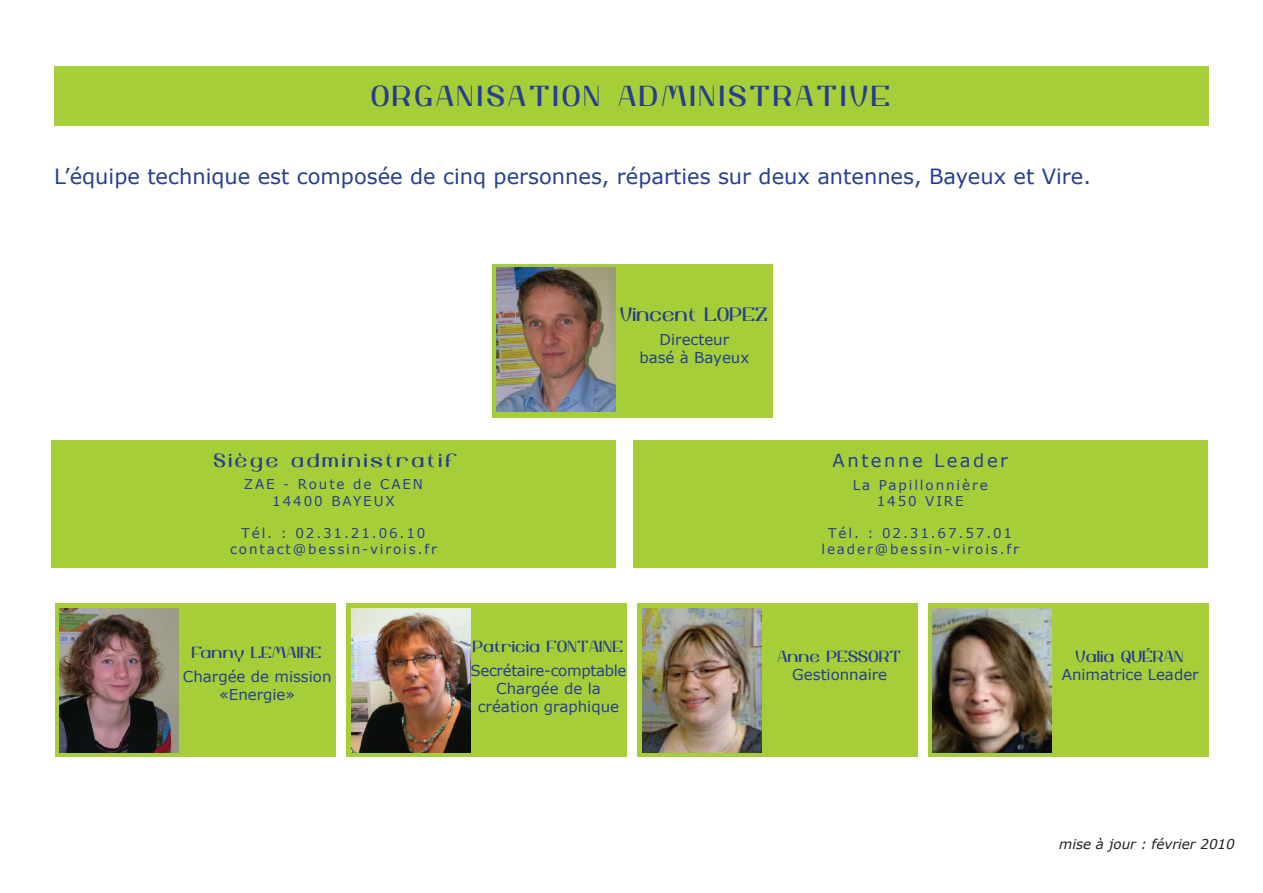
<style>
.page{position:relative;width:1263px;height:893px;background:#fff}
.page>*{position:absolute;margin:0;border:0;box-sizing:border-box;transform-origin:0 0}
.t1{font:27px "Yiggivoo Unicode";letter-spacing:.1em;color:#253f8e}
.t2{font:21px "Verdana";color:#253f8e}
.t3{font:18px "Yiggivoo Unicode";letter-spacing:.14em;color:#253f8e}
.t4{font:18px "Verdana";letter-spacing:.14em;color:#253f8e}
.t5{font:18px "Yiggivoo Unicode";color:#253f8e}
.t6{font:15px/18px "Verdana";color:#253f8e;text-align:center}
.t7{font:15px "Yiggivoo Unicode";color:#253f8e}
.t8{font:13.5px/16.2px "Verdana";letter-spacing:.14em;color:#253f8e;text-align:center}
.t9{font:italic 13.5px "Verdana";color:#231f20}
</style>
<div class="page">
<div style="left:54px;top:66px;width:1155px;height:59px;background:#a6ce39"></div>
<div style="left:51px;top:440px;width:564px;height:128px;background:#a6ce39"></div>
<div style="left:633px;top:440px;width:574px;height:128px;background:#a6ce39"></div>
<div style="left:55px;top:604px;width:281px;height:153px;background:#a6ce39"></div>
<img style="left:60px;top:608px;width:119px;height:145px">
<div style="left:346px;top:604px;width:280px;height:153px;background:#a6ce39"></div>
<img style="left:351px;top:608px;width:119px;height:145px">
<div style="left:492px;top:264px;width:281px;height:153px;background:#a6ce39"></div>
<img style="left:497px;top:267px;width:119px;height:145px">
<div style="left:637px;top:604px;width:281px;height:153px;background:#a6ce39"></div>
<img style="left:643px;top:608px;width:119px;height:145px">
<div style="left:928px;top:604px;width:281px;height:153px;background:#a6ce39"></div>
<img style="left:932px;top:608px;width:119px;height:145px">
<h1 class="t1" style="left:372px;top:75px;width:521px">ORGANISATION ADMINISTRATIVE</h1>
<h2 class="t2" style="left:54px;top:163px;width:1038px">L’équipe technique est composée de cinq personnes, réparties sur deux antennes, Bayeux et Vire.</h2>
<h3 class="t5" style="left:620px;top:300px;width:150px">Vincent LOPEZ</h3>
<p class="t6" style="left:639px;top:330px;width:111px">Directeur<br>basé à Bayeux</p>
<h3 class="t3" style="left:214px;top:446px;width:240px">Siège administratif</h3>
<p class="t8" style="left:244px;top:476px;width:181px">ZAE - Route de CAEN<br>14400 BAYEUX</p>
<p class="t8" style="left:230px;top:524px;width:208px">Tél. : 02.31.21.06.10 contact@bessin-virois.fr</p>
<p class="t7" style="left:192px;top:640px;width:131px">Fanny LEMAIRE</p>
<p class="t6" style="left:183px;top:667px;width:150px">Chargée de mission «Energie»</p>
<p class="t7" style="left:473px;top:635px;width:152px">Patricia FONTAINE</p>
<p class="t6" style="left:470px;top:661px;width:158px">Secrétaire-comptable<br>Chargée de la création graphique</p>
<h3 class="t4" style="left:832px;top:449px;width:177px">Antenne Leader</h3>
<p class="t8" style="left:853px;top:476px;width:137px">La Papillonnière<br>1450 VIRE</p>
<p class="t8" style="left:821px;top:525px;width:199px">Tél. : 02.31.67.57.01 leader@bessin-virois.fr</p>
<p class="t7" style="left:778px;top:645px;width:126px">Anne PESSORT</p>
<p class="t6" style="left:792px;top:665px;width:96px">Gestionnaire</p>
<p class="t7" style="left:1076px;top:645px;width:110px">Valia QUÉRAN</p>
<p class="t6" style="left:1062px;top:665px;width:138px">Animatrice Leader</p>
<p class="t9" style="left:1059px;top:836px;width:177px">mise à jour : février 2010</p>
</div>
